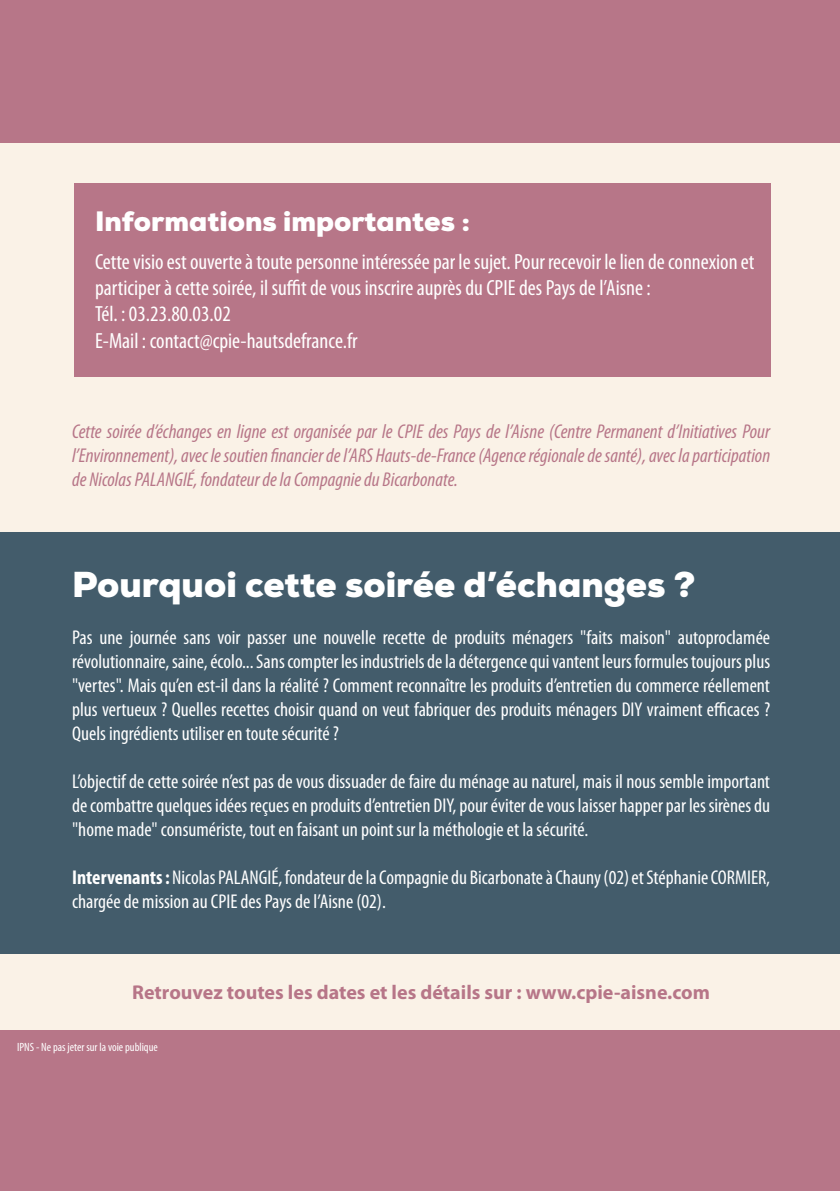
<style>
.page{position:relative;width:840px;height:1191px;background:#fff}
.page>*{position:absolute;margin:0;border:0;box-sizing:border-box;transform-origin:0 0}
.t1{font:900 36px "Nexa";color:#fff}
.t2{font:900 28px "Nexa";color:#fff}
.t3{font:condensed 22px/26.4px "Myriad Pro";color:#fff}
.t4{font:condensed 20px/24px "Myriad Pro";color:#fff;text-align:justify}
.t5{font:italic condensed 20px/24px "Myriad Pro";color:#b77688;text-align:justify}
.t6{font:700 20px "Myriad Pro";color:#b77688}
.t7{font:condensed 12px "Myriad Pro";color:#fff}
.s1{font-weight:700}
</style>
<div class="page">
<div style="left:0;top:0;width:839px;height:1191px;background:#faf2e7"></div>
<div style="left:0;top:1030px;width:839px;height:161px;background:#b77688"></div>
<div style="left:74px;top:183px;width:695px;height:194px;background:#b77688"></div>
<div style="left:0;top:531px;width:839px;height:422px;background:#435c6b"></div>
<div style="left:0;top:0;width:839px;height:143px;background:#b77688"></div>
<h2 class="t2" style="left:95px;top:203px;width:376px">Informations importantes :</h2>
<p class="t3" style="left:95px;top:248px;width:660px">Cette visio est ouverte à toute personne intéressée par le sujet. Pour recevoir le lien de connexion et participer à cette soirée, il suffit de vous inscrire auprès du CPIE des Pays de l’Aisne :<br>Tél. : 03.23.80.03.02<br>E-Mail : contact@cpie-hautsdefrance.fr</p>
<p class="t5" style="left:72px;top:419px;width:699px">Cette soirée d’échanges en ligne est organisée par le CPIE des Pays de l’Aisne (Centre Permanent d’Initiatives Pour l’Environnement), avec le soutien financier de l’ARS Hauts-de-France (Agence régionale de santé), avec la participation de Nicolas PALANGIÉ, fondateur de la Compagnie du Bicarbonate.</p>
<h1 class="t1" style="left:72px;top:561px;width:624px">Pourquoi cette soirée d’échanges ?</h1>
<p class="t4" style="left:72px;top:625px;width:699px">Pas une journée sans voir passer une nouvelle recette de produits ménagers "faits maison" autoproclamée révolutionnaire, saine, écolo... Sans compter les industriels de la détergence qui vantent leurs formules toujours plus "vertes". Mais qu’en est-il dans la réalité ? Comment reconnaître les produits d’entretien du commerce réellement plus vertueux ? Quelles recettes choisir quand on veut fabriquer des produits ménagers DIY vraiment efficaces ?<br>Quels ingrédients utiliser en toute sécurité ?</p>
<p class="t4" style="left:72px;top:769px;width:699px">L’objectif de cette soirée n’est pas de vous dissuader de faire du ménage au naturel, mais il nous semble important de combattre quelques idées reçues en produits d’entretien DIY, pour éviter de vous laisser happer par les sirènes du "home made" consumériste, tout en faisant un point sur la méthologie et la sécurité.</p>
<p class="t4" style="left:72px;top:865px;width:699px"><span class="s1">Intervenants :</span> Nicolas PALANGIÉ, fondateur de la Compagnie du Bicarbonate à Chauny (02) et Stéphanie CORMIER, chargée de mission au CPIE des Pays de l’Aisne (02).</p>
<p class="t6" style="left:132px;top:979px;width:579px">Retrouvez toutes les dates et les détails sur : www.cpie-aisne.com</p>
<p class="t7" style="left:17px;top:1040px;width:142px">IPNS - Ne pas jeter sur la voie publique</p>
</div>
